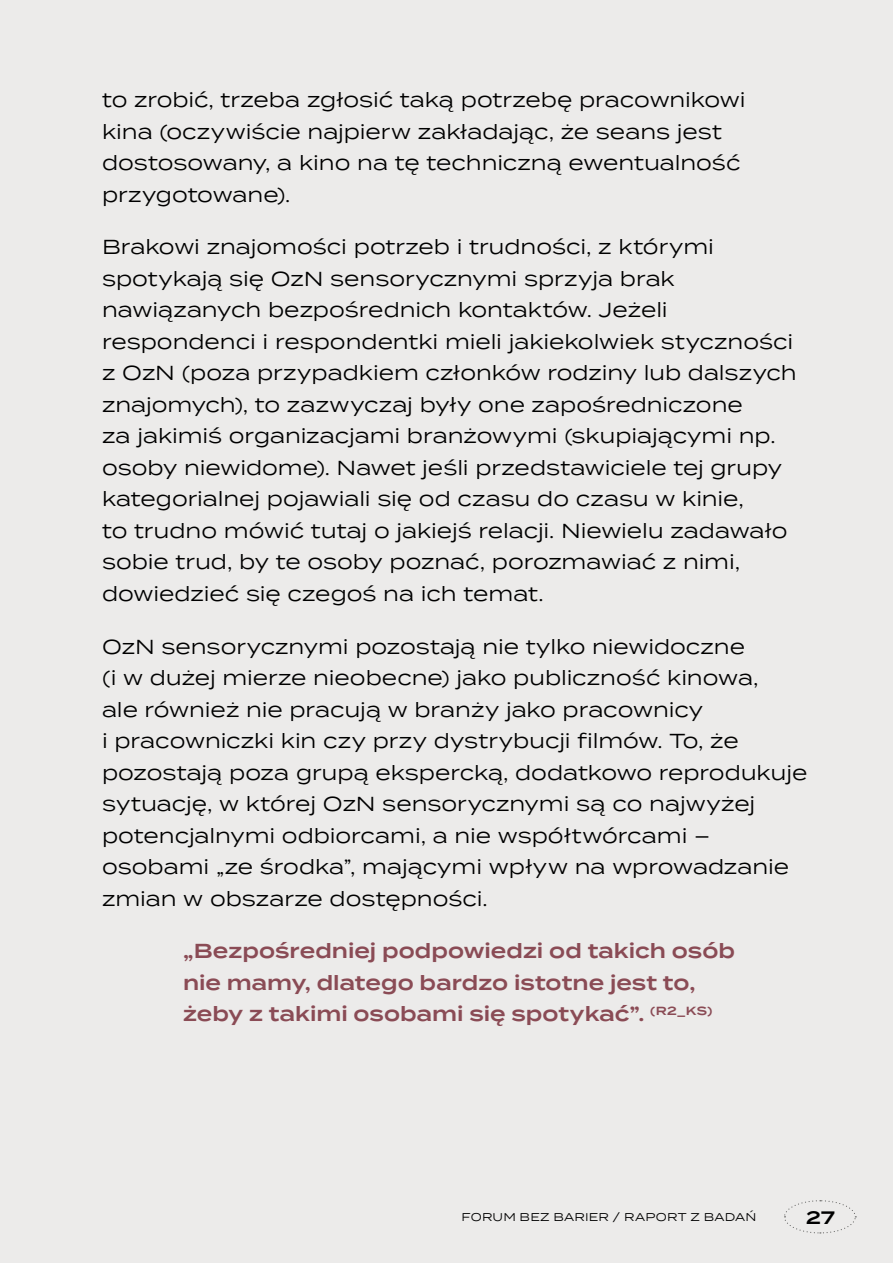
<style>
.page{position:relative;width:893px;height:1263px;background:#ecebea}
.page>*{position:absolute;margin:0;border:0;box-sizing:border-box;transform-origin:0 0}
.tekst{font:20.25px/31.5px "Termina";letter-spacing:-.005em;color:#000}
.cytat_tekst{font:600 20.25px/31.5px "Termina";color:#8a4b55}
.t1{font:600 18px "Termina";color:#000}
.t2{font:11.25px "Termina";letter-spacing:.02em;color:#000}
</style>
<div class="page">
<svg style="left:784px;top:1200px;width:72px;height:34px"></svg>
<p class="tekst" style="left:102px;top:83px;width:645px">to zrobić, trzeba zgłosić taką potrzebę pracownikowi kina (oczywiście najpierw zakładając, że seans jest dostosowany, a kino na tę techniczną ewentualność przygotowane).</p>
<p class="tekst" style="left:102px;top:231px;width:696px">Brakowi znajomości potrzeb i trudności, z którymi spotykają się OzN sensorycznymi sprzyja brak nawiązanych bezpośrednich kontaktów. Jeżeli respondenci i respondentki mieli jakiekolwiek styczności z OzN (poza przypadkiem członków rodziny lub dalszych znajomych), to zazwyczaj były one zapośredniczone<br>za jakimiś organizacjami branżowymi (skupiającymi np. osoby niewidome). Nawet jeśli przedstawiciele tej grupy kategorialnej pojawiali się od czasu do czasu w kinie,<br>to trudno mówić tutaj o jakiejś relacji. Niewielu zadawało sobie trud, by te osoby poznać, porozmawiać z nimi, dowiedzieć się czegoś na ich temat.</p>
<p class="tekst" style="left:102px;top:630px;width:707px">OzN sensorycznymi pozostają nie tylko niewidoczne<br>(i w dużej mierze nieobecne) jako publiczność kinowa,<br>ale również nie pracują w branży jako pracownicy<br>i pracowniczki kin czy przy dystrybucji filmów. To, że pozostają poza grupą ekspercką, dodatkowo reprodukuje sytuację, w której OzN sensorycznymi są co najwyżej potencjalnymi odbiorcami, a nie współtwórcami – osobami „ze środka”, mającymi wpływ na wprowadzanie zmian w obszarze dostępności.</p>
<p class="cytat_tekst" style="left:183px;top:935px;width:553px">„Bezpośredniej podpowiedzi od takich osób nie mamy, dlatego bardzo istotne jest to, żeby z takimi osobami się spotykać”. <sup>(R2_KS)</sup></p>
<p class="t2" style="left:462px;top:1209px;width:296px">FORUM BEZ BARIER / RAPORT Z BADAŃ</p>
<p class="t1" style="left:806px;top:1204px;width:30px">27</p>
</div>
